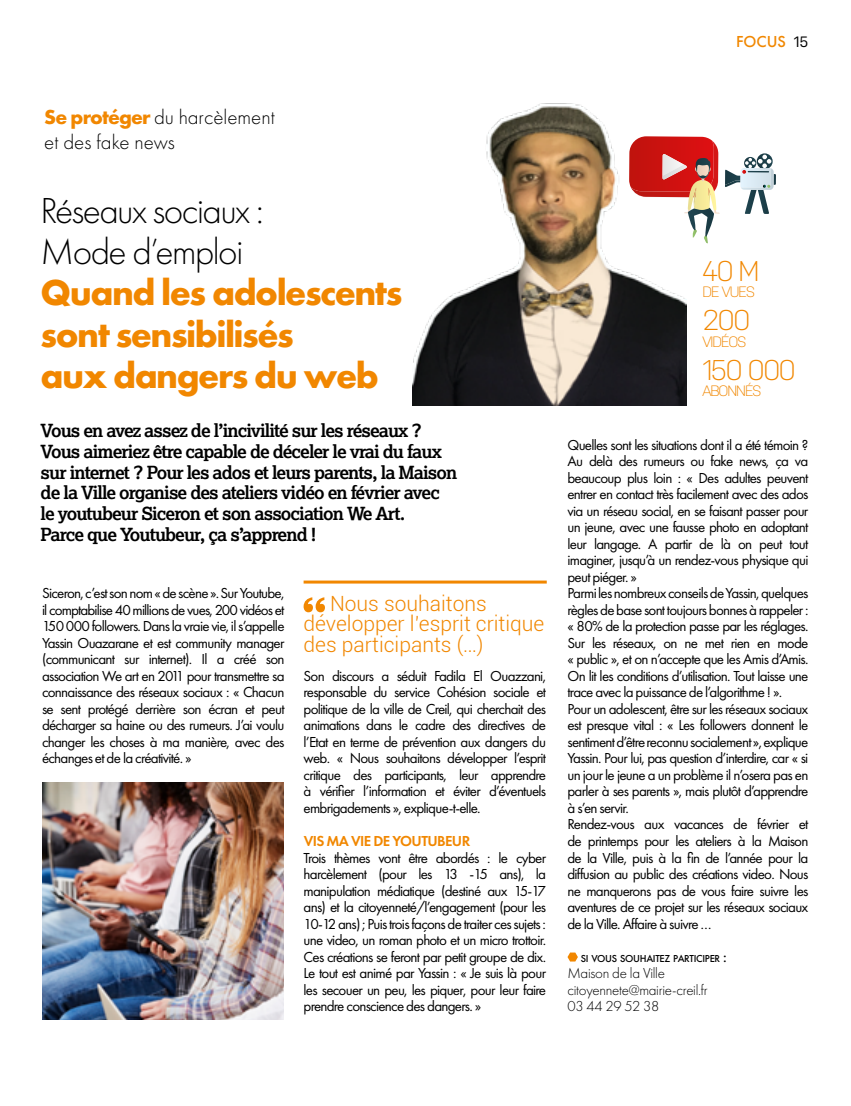
<style>
.page{position:relative;width:851px;height:1106px;background:#fff}
.page>*{position:absolute;margin:0;border:0;box-sizing:border-box;transform-origin:0 0}
.t1{font:700 37.5px/41.2px "Futura PT";letter-spacing:-.04em;color:#f18700}
.t2{font:300 37.5px/41.2px "Futura PT";letter-spacing:-.04em;color:#000}
.t3{font:300 28.5px "Nudista";letter-spacing:-.07em;color:#f18700}
.t4{font:300 21px/20.5px "Roboto";color:#f18700}
.t5{font:300 21px/24.8px "Futura PT";color:#000}
.t6{font:700 18px/20.7px "Lexia";letter-spacing:-.05em;color:#000}
.t7{font:500 16.5px "Futura PT";color:#f18700}
.t8{font:15px/16.5px "Futura PT";letter-spacing:-.05em;color:#000;text-align:justify}
.t9{font:300 15px/16.5px "Futura PT";letter-spacing:-.02em;color:#000}
.t10{font:600 15px "Futura PT";letter-spacing:-.04em;color:#f18700}
.t11{font:300 15px "Nudista";letter-spacing:-.07em;color:#f18700}
.t12{font:500 10.5px "Futura PT";letter-spacing:-.03em;color:#000}
.s1{font-family:"Nudista";font-weight:400;font-size:15px;color:#000}
.s2{font-weight:700;color:#f18700}
.s3{font-size:15px}
</style>
<div class="page">
<img style="left:412px;top:103px;width:274px;height:302px">
<img style="left:43px;top:782px;width:241px;height:237px">
<svg style="left:303px;top:597px;width:22px;height:15px"></svg>
<hr style="left:303px;top:580px;width:243px;height:3px;background:#f18700">
<svg style="left:567px;top:952px;width:10px;height:9px"></svg>
<svg style="left:629px;top:136px;width:146px;height:107px"></svg>
<p class="t7" style="left:736px;top:31px;width:74px">FOCUS <span class="s1">15</span></p>
<h3 class="t5" style="left:44px;top:105px;width:232px"><span class="s2">Se protéger</span> du harcèlement et des fake news</h3>
<h1 class="t2" style="left:41px;top:190px;width:224px">Réseaux sociaux :<br>Mode d’emploi</h1>
<h1 class="t1" style="left:41px;top:271px;width:363px">Quand les adolescents sont sensibilisés<br>aux dangers du web</h1>
<p class="t6" style="left:41px;top:420px;width:418px">Vous en avez assez de l’incivilité sur les réseaux ?<br>Vous aimeriez être capable de déceler le vrai du faux sur internet ? Pour les ados et leurs parents, la Maison de la Ville organise des ateliers vidéo en février avec le youtubeur Siceron et son association We Art.<br>Parce que Youtubeur, ça s’apprend !</p>
<p class="t8" style="left:42px;top:585px;width:244px">Siceron, c’est son nom « de scène ». Sur Youtube, il comptabilise 40 millions de vues, 200 vidéos et 150 000 followers. Dans la vraie vie, il s’appelle Yassin Ouazarane et est community manager (communicant sur internet). Il a créé son association We art en 2011 pour transmettre sa connaissance des réseaux sociaux : « Chacun se sent protégé derrière son écran et peut décharger sa haine ou des rumeurs. J’ai voulu changer les choses à ma manière, avec des échanges et de la créativité. »</p>
<h3 class="t4" style="left:303px;top:592px;width:242px;text-indent:26px">Nous souhaitons développer l’esprit critique des participants (…)</h3>
<p class="t8" style="left:303px;top:667px;width:244px">Son discours a séduit Fadila El Ouazzani, responsable du service Cohésion sociale et politique de la ville de Creil, qui cherchait des animations dans le cadre des directives de l’Etat en terme de prévention aux dangers du web. « Nous souhaitons développer l’esprit critique des participants, leur apprendre à vérifier l’information et éviter d’éventuels embrigadements », explique-t-elle.</p>
<p class="t10" style="left:303px;top:831px;width:168px">VIS MA VIE DE YOUTUBEUR</p>
<p class="t8" style="left:303px;top:849px;width:244px">Trois thèmes vont être abordés : le cyber harcèlement (pour les 13 -15 ans), la manipulation médiatique (destiné aux 15-17 ans) et la citoyenneté/l’engagement (pour les 10-12 ans) ; Puis trois façons de traiter ces sujets : une video, un roman photo et un micro trottoir.<br>Ces créations se feront par petit groupe de dix.<br>Le tout est animé par Yassin : « Je suis là pour les secouer un peu, les piquer, pour leur faire prendre conscience des dangers. »</p>
<h2 class="t3" style="left:702px;top:254px;width:58px">40 M</h2>
<p class="t11" style="left:702px;top:283px;width:54px">DE VUES</p>
<h2 class="t3" style="left:702px;top:304px;width:49px">200</h2>
<p class="t11" style="left:702px;top:333px;width:46px">VIDÉOS</p>
<h2 class="t3" style="left:702px;top:353px;width:95px">150 000</h2>
<p class="t11" style="left:702px;top:382px;width:61px">ABONNÉS</p>
<p class="t8" style="left:567px;top:436px;width:242px;text-align:left">Quelles sont les situations dont il a été témoin ?<br>Au delà des rumeurs ou fake news, ça va beaucoup plus loin : « Des adultes peuvent entrer en contact très facilement avec des ados via un réseau social, en se faisant passer pour un jeune, avec une fausse photo en adoptant leur langage. A partir de là on peut tout imaginer, jusqu’à un rendez-vous physique qui peut piéger. »<br>Parmi les nombreux conseils de Yassin, quelques règles de base sont toujours bonnes à rappeler : « 80% de la protection passe par les réglages.<br>Sur les réseaux, on ne met rien en mode « public », et on n’accepte que les Amis d’Amis.<br>On lit les conditions d’utilisation. Tout laisse une trace avec la puissance de l’algorithme ! ».<br>Pour un adolescent, être sur les réseaux sociaux est presque vital : « Les followers donnent le sentiment d’être reconnu socialement », explique Yassin. Pour lui, pas question d’interdire, car « si un jour le jeune a un problème il n’osera pas en parler à ses parents », mais plutôt d’apprendre à s’en servir.<br>Rendez-vous aux vacances de février et de printemps pour les ateliers à la Maison de la Ville, puis à la fin de l’année pour la diffusion au public des créations video. Nous ne manquerons pas de vous faire suivre les aventures de ce projet sur les réseaux sociaux de la Ville. Affaire à suivre …</p>
<p class="t12" style="left:580px;top:951px;width:147px">SI VOUS SOUHAITEZ PARTICIPER <span class="s3">:</span></p>
<p class="t9" style="left:567px;top:965px;width:142px">Maison de la Ville citoyennete@mairie-creil.fr<br>03 44 29 52 38</p>
</div>
